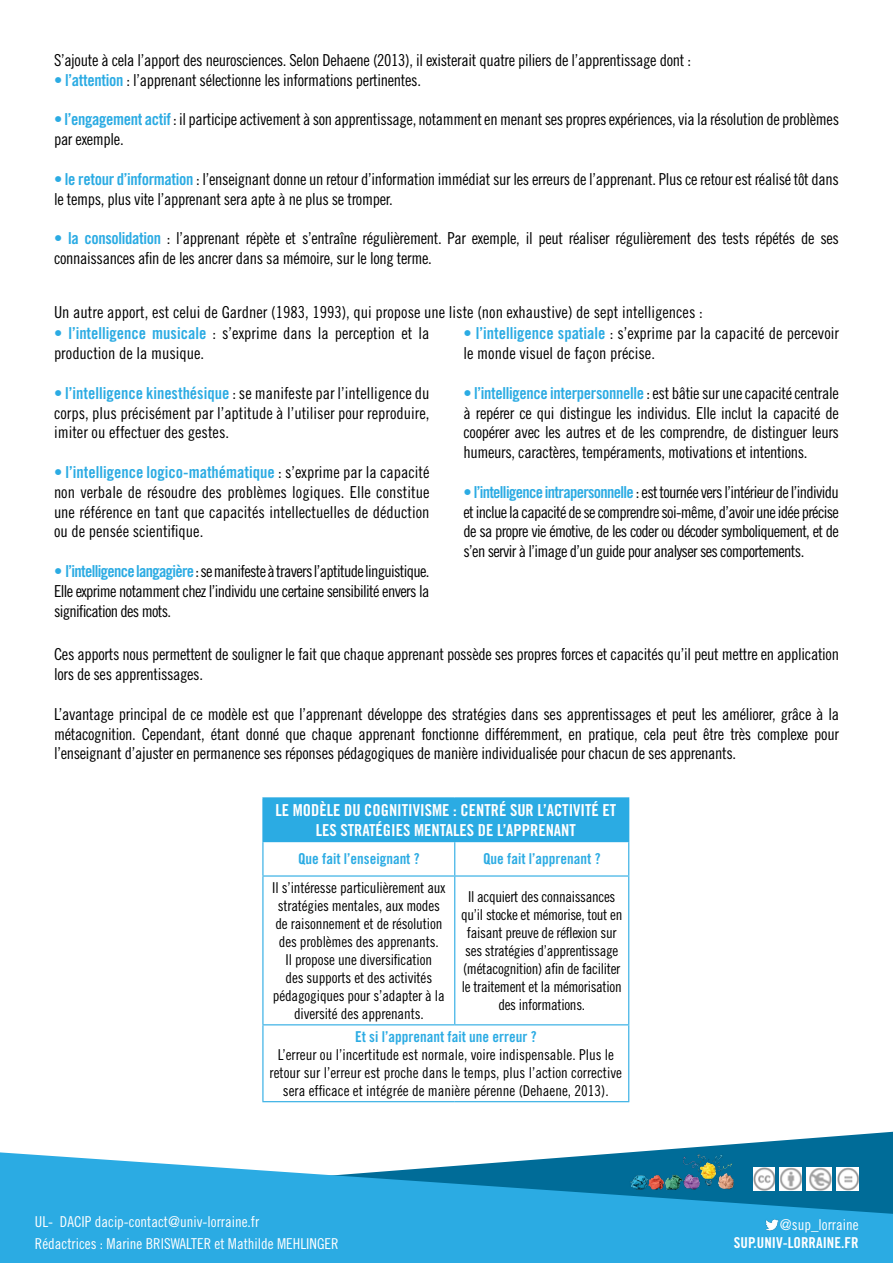
<style>
.page{position:relative;width:893px;height:1263px;background:#fff}
.page>*{position:absolute;margin:0;border:0;box-sizing:border-box;transform-origin:0 0}
.t1{font:16.5px/19.8px "Trade Gothic LT Std Cn 18";letter-spacing:-.02em;color:#000;text-align:justify}
.t2{font:16.5px/19.8px "Trade Gothic LT Std Cn 18";color:#000}
.t3{font:16.5px/19.8px "Trade Gothic LT Std Bd Cn 20";color:#fff;text-align:center}
.t4{font:16.5px "Trade Gothic LT Std Bd Cn 20";letter-spacing:-.02em;color:#2babe3}
.t5{font:16.5px "Trade Gothic LT Std Bd Cn 20";color:#2babe3}
.t6{font:15px/18px "Trade Gothic LT Std Cn 18";letter-spacing:-.01em;color:#000;text-align:center}
.t7{font:15px/21.6px "Trade Gothic LT Std Cn 18";color:#fff}
.t8{font:15px "Trade Gothic LT Std Bd Cn 20";color:#2babe3}
.t9{font:15px "Trade Gothic LT Std Bd Cn 20";color:#fff}
.s1{font-family:"Trade Gothic LT Std Bd Cn 20";color:#2babe3}
.s2{font-family:"Trade Gothic LT Std Cn 18";color:#000}
</style>
<div class="page">
<div style="left:263px;top:798px;width:366px;height:44px;background:#2babe3"></div>
<hr style="left:262px;top:797px;width:193px;height:1px;background:#2babe3">
<hr style="left:262px;top:798px;width:1px;height:43px;background:#2babe3">
<hr style="left:455px;top:797px;width:174px;height:1px;background:#2babe3">
<hr style="left:262px;top:841px;width:193px;height:1px;background:#2babe3">
<hr style="left:262px;top:842px;width:1px;height:33px;background:#2babe3">
<hr style="left:454px;top:842px;width:1px;height:33px;background:#2babe3">
<hr style="left:628px;top:842px;width:1px;height:33px;background:#2babe3">
<hr style="left:262px;top:875px;width:193px;height:1px;background:#2babe3">
<hr style="left:262px;top:876px;width:1px;height:148px;background:#2babe3">
<hr style="left:455px;top:875px;width:174px;height:1px;background:#2babe3">
<hr style="left:454px;top:876px;width:1px;height:148px;background:#2babe3">
<hr style="left:628px;top:876px;width:1px;height:148px;background:#2babe3">
<hr style="left:262px;top:1024px;width:193px;height:1px;background:#2babe3">
<hr style="left:262px;top:1025px;width:1px;height:76px;background:#2babe3">
<hr style="left:455px;top:1024px;width:174px;height:1px;background:#2babe3">
<hr style="left:628px;top:1025px;width:1px;height:76px;background:#2babe3">
<hr style="left:262px;top:1101px;width:193px;height:1px;background:#2babe3">
<hr style="left:455px;top:1101px;width:174px;height:1px;background:#2babe3">
<svg style="left:685px;top:1132px;width:208px;height:20px;fill:#006c98"></svg>
<svg style="left:0;top:1152px;width:893px;height:111px;background:#36a9da"></svg>
<img style="left:625px;top:1148px;width:113px;height:51px">
<img style="left:753px;top:1167px;width:22px;height:23px">
<img style="left:780px;top:1167px;width:22px;height:23px">
<img style="left:807px;top:1167px;width:24px;height:23px">
<img style="left:836px;top:1167px;width:23px;height:23px">
<img style="left:763px;top:1216px;width:18px;height:18px">
<p class="t1" style="left:54px;top:50px;width:638px">S’ajoute à cela l’apport des neurosciences. Selon Dehaene (2013), il existerait quatre piliers de l’apprentissage dont :</p>
<p class="t1" style="left:54px;top:70px;width:369px"><span class="s1">• l’attention</span> : l’apprenant sélectionne les informations pertinentes.</p>
<p class="t1" style="left:54px;top:109px;width:787px"><span class="s1">• l’engagement actif</span> : il participe activement à son apprentissage, notamment en menant ses propres expériences, via la résolution de problèmes par exemple.</p>
<p class="t1" style="left:54px;top:169px;width:786px"><span class="s1">• le retour d’information</span> : l’enseignant donne un retour d’information immédiat sur les erreurs de l’apprenant. Plus ce retour est réalisé tôt dans le temps, plus vite l’apprenant sera apte à ne plus se tromper.</p>
<p class="t1" style="left:54px;top:228px;width:786px"><span class="s1">• la consolidation</span> : l’apprenant répète et s’entraîne régulièrement. Par exemple, il peut réaliser régulièrement des tests répétés de ses connaissances afin de les ancrer dans sa mémoire, sur le long terme.</p>
<p class="t2" style="left:54px;top:302px;width:650px">Un autre apport, est celui de Gardner (1983, 1993), qui propose une liste (non exhaustive) de sept intelligences :</p>
<p class="t2" style="left:54px;top:323px;width:377px"><span class="s1">• l’intelligence musicale</span> : s’exprime dans la perception et la production de la musique.</p>
<p class="t1" style="left:54px;top:383px;width:377px"><span class="s1">• l’intelligence kinesthésique</span> : se manifeste par l’intelligence du corps, plus précisément par l’aptitude à l’utiliser pour reproduire, imiter ou effectuer des gestes.</p>
<p class="t5" style="left:54px;top:462px;width:377px">• l’intelligence logico-mathématique <span class="s2">: s’exprime par la capacité</span></p>
<p class="t1" style="left:54px;top:482px;width:377px">non verbale de résoudre des problèmes logiques. Elle constitue une référence en tant que capacités intellectuelles de déduction ou de pensée scientifique.</p>
<p class="t1" style="left:54px;top:561px;width:377px"><span class="s1">• l’intelligence langagière</span> : se manifeste à travers l’aptitude linguistique.<br>Elle exprime notamment chez l’individu une certaine sensibilité envers la signification des mots.</p>
<p class="t2" style="left:463px;top:323px;width:377px"><span class="s1">• l’intelligence spatiale</span> : s’exprime par la capacité de percevoir le monde visuel de façon précise.</p>
<p class="t4" style="left:463px;top:383px;width:377px">• l’intelligence interpersonnelle <span class="s2">: est bâtie sur une capacité centrale</span></p>
<p class="t1" style="left:463px;top:403px;width:377px">à repérer ce qui distingue les individus. Elle inclut la capacité de coopérer avec les autres et de les comprendre, de distinguer leurs humeurs, caractères, tempéraments, motivations et intentions.</p>
<p class="t1" style="left:463px;top:482px;width:377px"><span class="s1">• l’intelligence intrapersonnelle</span> : est tournée vers l’intérieur de l’individu et inclue la capacité de se comprendre soi-même, d’avoir une idée précise de sa propre vie émotive, de les coder ou décoder symboliquement, et de s’en servir à l’image d’un guide pour analyser ses comportements.</p>
<p class="t1" style="left:54px;top:644px;width:786px">Ces apports nous permettent de souligner le fait que chaque apprenant possède ses propres forces et capacités qu’il peut mettre en application lors de ses apprentissages.</p>
<p class="t1" style="left:54px;top:704px;width:787px">L’avantage principal de ce modèle est que l’apprenant développe des stratégies dans ses apprentissages et peut les améliorer, grâce à la métacognition. Cependant, étant donné que chaque apprenant fonctionne différemment, en pratique, cela peut être très complexe pour l’enseignant d’ajuster en permanence ses réponses pédagogiques de manière individualisée pour chacun de ses apprenants.</p>
<p class="t3" style="left:275px;top:800px;width:342px">LE MODÈLE DU COGNITIVISME : CENTRÉ SUR L’ACTIVITÉ ET<br>LES STRATÉGIES MENTALES DE L’APPRENANT</p>
<p class="t8" style="left:298px;top:850px;width:123px">Que fait l’enseignant ?</p>
<p class="t8" style="left:483px;top:850px;width:119px">Que fait l’apprenant ?</p>
<p class="t6" style="left:272px;top:878px;width:175px">Il s’intéresse particulièrement aux stratégies mentales, aux modes de raisonnement et de résolution des problèmes des apprenants.<br>Il propose une diversification<br>des supports et des activités pédagogiques pour s’adapter à la diversité des apprenants.</p>
<p class="t6" style="left:461px;top:887px;width:163px">Il acquiert des connaissances qu’il stocke et mémorise, tout en faisant preuve de réflexion sur ses stratégies d’apprentissage (métacognition) afin de faciliter le traitement et la mémorisation des informations.</p>
<p class="t8" style="left:355px;top:1027px;width:183px">Et si l’apprenant fait une erreur ?</p>
<p class="t6" style="left:270px;top:1045px;width:354px">L’erreur ou l’incertitude est normale, voire indispensable. Plus le retour sur l’erreur est proche dans le temps, plus l’action corrective sera efficace et intégrée de manière pérenne (Dehaene, 2013).</p>
<p class="t7" style="left:35px;top:1211px;width:305px">UL- DACIP dacip-contact@univ-lorraine.fr<br>Rédactrices : Marine BRISWALTER et Mathilde MEHLINGER</p>
<p class="t7" style="left:780px;top:1214px;width:80px">@sup_lorraine</p>
<p class="t9" style="left:734px;top:1234px;width:126px">SUP.UNIV-LORRAINE.FR</p>
</div>
